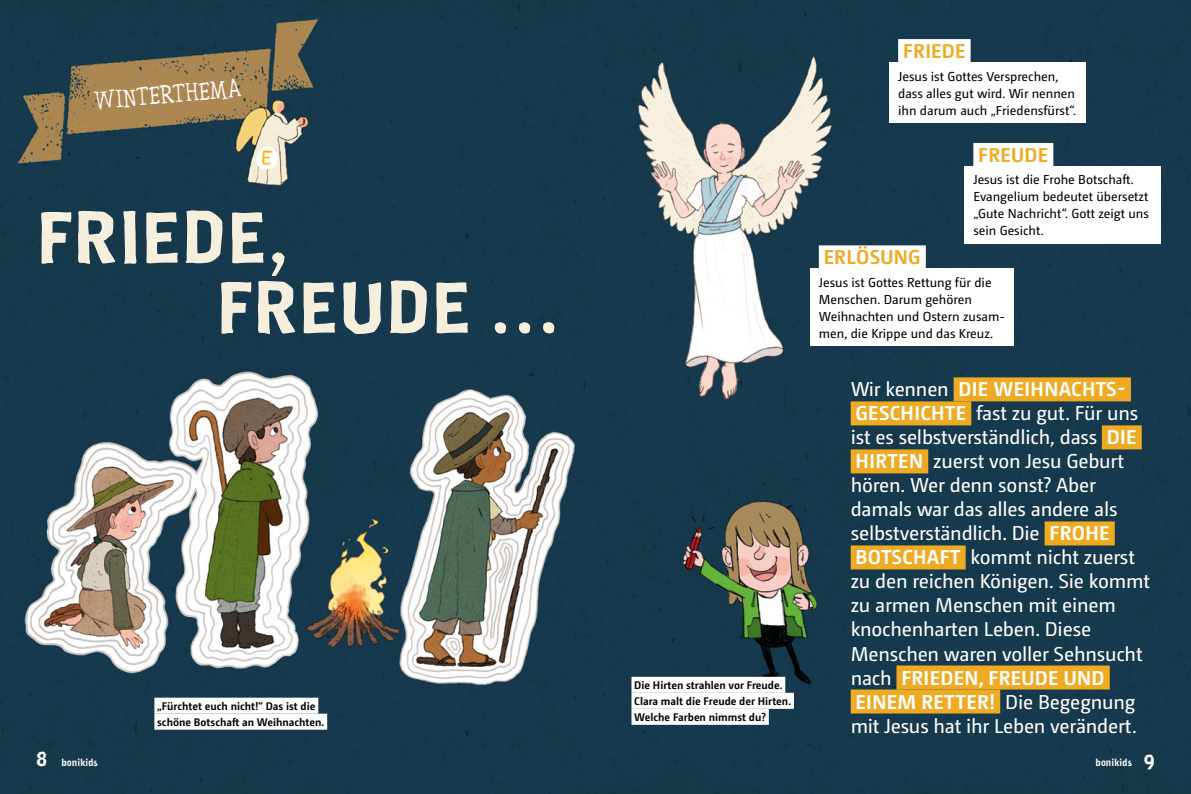
<style>
.page{position:relative;width:1191px;height:794px;background:#fff}
.page>*{position:absolute;margin:0;border:0;box-sizing:border-box;transform-origin:0 0}
.t1{font:70px/70px "Naima";letter-spacing:-.025em;color:#f7efde}
.t2{font:23px "Linserif";color:#fff}
.t3{font:20px/24px "Camingo Dos Pro";letter-spacing:-.01em;color:#fff}
.t4{font:700 20px "Camingo Dos Pro";letter-spacing:.015em;color:#efaa23}
.t5{font:13px/17px "Camingo Dos Pro";color:#000}
.t6{font:700 11px/16px "Camingo Dos Pro";color:#000}
.t7{font:10px "Naima";letter-spacing:-.01em;color:#fff}
.s1{font-weight:700}
.s2{font-size:20px}
</style>
<div class="page">
<img style="left:0;top:0;width:1191px;height:794px">
<div style="left:898px;top:39px;width:72px;height:24px;background:#fff"></div>
<div style="left:889px;top:62px;width:196px;height:61px;background:#fff"></div>
<div style="left:973px;top:143px;width:80px;height:24px;background:#fff"></div>
<div style="left:964px;top:166px;width:197px;height:78px;background:#fff"></div>
<div style="left:819px;top:245px;width:106px;height:24px;background:#fff"></div>
<div style="left:810px;top:268px;width:204px;height:78px;background:#fff"></div>
<div style="left:953px;top:377px;width:177px;height:24px;background:#efaa23"></div>
<div style="left:850px;top:401px;width:121px;height:24px;background:#efaa23"></div>
<div style="left:1101px;top:425px;width:40px;height:24px;background:#efaa23"></div>
<div style="left:850px;top:449px;width:78px;height:24px;background:#efaa23"></div>
<div style="left:1044px;top:521px;width:70px;height:24px;background:#efaa23"></div>
<div style="left:850px;top:545px;width:115px;height:24px;background:#efaa23"></div>
<div style="left:896px;top:665px;width:213px;height:24px;background:#efaa23"></div>
<div style="left:850px;top:689px;width:150px;height:24px;background:#efaa23"></div>
<div style="left:631px;top:677px;width:154px;height:16px;background:#fff"></div>
<div style="left:631px;top:693px;width:163px;height:16px;background:#fff"></div>
<div style="left:631px;top:709px;width:138px;height:16px;background:#fff"></div>
<div style="left:154px;top:697px;width:164px;height:16px;background:#fff"></div>
<div style="left:154px;top:713px;width:173px;height:16px;background:#fff"></div>
<p class="t2" style="left:94px;top:85px;width:147px;rotate:-5deg">WINTERTHEMA</p>
<h1 class="t1" style="left:216px;top:202px;width:345px;text-indent:-180px">FRIEDE,<br>FREUDE …</h1>
<p class="t6" style="left:157px;top:697px;width:169px">„Fürchtet euch nicht!“ Das ist die schöne Botschaft an Weihnachten.</p>
<p class="t6" style="left:634px;top:677px;width:158px">Die Hirten strahlen vor Freude.<br>Clara malt die Freude der Hirten.<br>Welche Farben nimmst du?</p>
<p class="t4" style="left:903px;top:39px;width:64px">FRIEDE</p>
<p class="t5" style="left:898px;top:67px;width:179px">Jesus ist Gottes Versprechen, dass alles gut wird. Wir nennen ihn darum auch „Friedensfürst“.</p>
<p class="t4" style="left:978px;top:143px;width:71px">FREUDE</p>
<p class="t5" style="left:973px;top:171px;width:177px">Jesus ist die Frohe Botschaft.<br>Evangelium bedeutet übersetzt „Gute Nachricht“. Gott zeigt uns sein Gesicht.</p>
<p class="t4" style="left:823px;top:245px;width:98px">ERLÖSUNG</p>
<p class="t5" style="left:819px;top:274px;width:188px">Jesus ist Gottes Rettung für die<br>Menschen. Darum gehören<br>Weihnachten und Ostern zusam&shy;men, die Krippe und das Kreuz.</p>
<p class="t3" style="left:850px;top:377px;width:301px">Wir kennen <span class="s1">DIE WEIHNACHTS-<br>GESCHICHTE</span> fast zu gut. Für uns ist es selbstverständlich, dass <span class="s1">DIE<br>HIRTEN</span> zuerst von Jesu Geburt hören. Wer denn sonst? Aber damals war das alles andere als selbstverständlich. Die <span class="s1">FROHE<br>BOTSCHAFT</span> kommt nicht zuerst zu den reichen Königen. Sie kommt zu armen Menschen mit einem knochenharten Leben. Diese<br>Menschen waren voller Sehnsucht nach <span class="s1">FRIEDEN, FREUDE UND<br>EINEM RETTER!</span> Die Begegnung mit Jesus hat ihr Leben verändert.</p>
<p class="t7" style="left:36px;top:756px;width:63px"><span class="s2">8</span> bonikids</p>
<p class="t7" style="left:1095px;top:756px;width:61px">bonikids <span class="s2">9</span></p>
</div>
